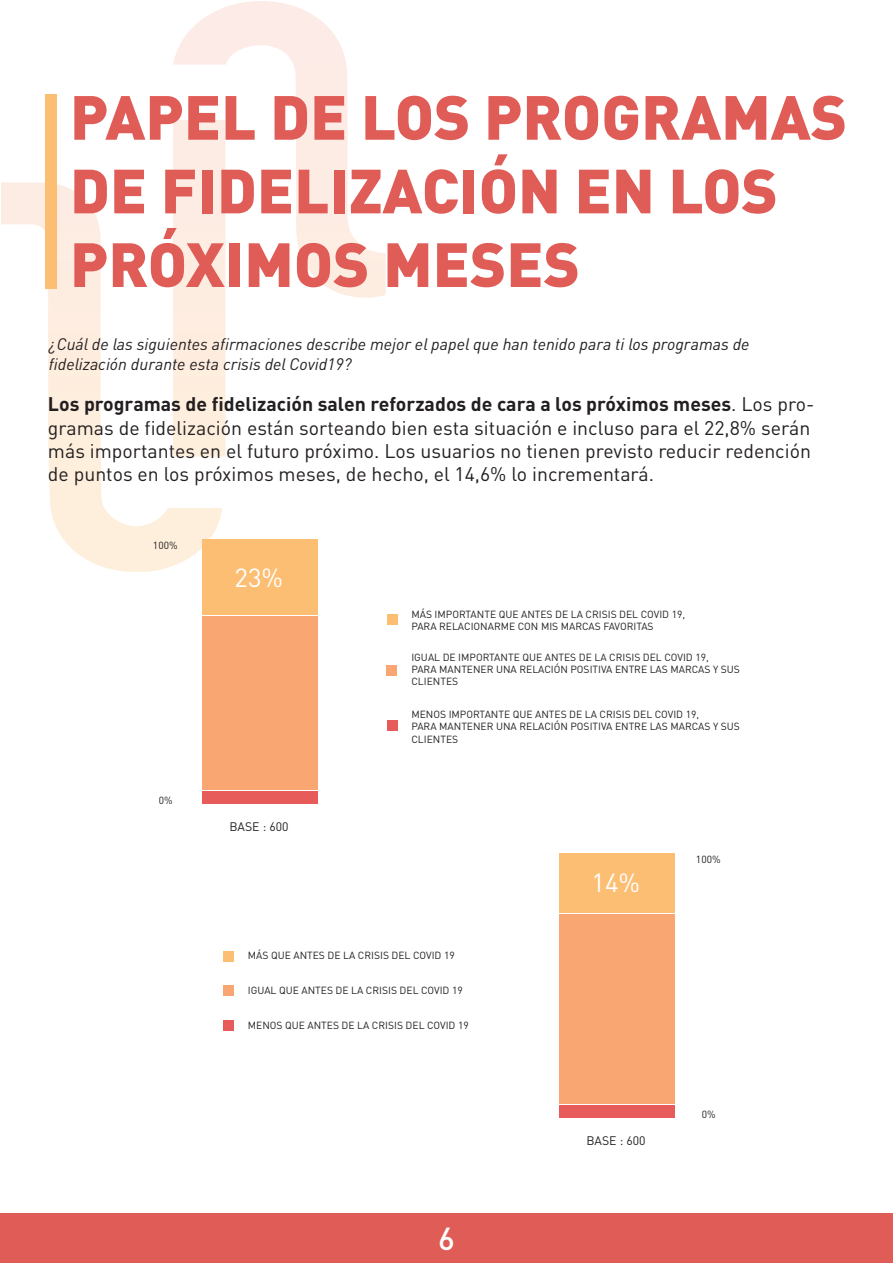
<style>
.page{position:relative;width:893px;height:1263px;background:#fff}
.page>*{position:absolute;margin:0;border:0;box-sizing:border-box;transform-origin:0 0}
.t1{font:900 61.35px/73.7px "DIN Pro";color:#e05c57}
.t2{font:500 31.5px "DIN Pro";color:#fff}
.t3{font:25.95px "DIN Pro";color:#fff}
.t4{font:19.5px/23.4px "DIN Pro";color:#231f20}
.t5{font:italic 16.5px/19.8px "DIN Pro";color:#231f20}
.t6{font:12.3px "DIN Pro";color:#231f20}
.t7{font:10.2px/12.3px "DIN Pro";color:#231f20}
.s1{font-weight:700}
</style>
<div class="page">
<div style="left:0;top:1214px;width:893px;height:49px;background:#e05c57"></div>
<svg style="left:49px;top:457px;width:173px;height:115px"></svg>
<img style="left:1px;top:1px;width:385px;height:456px">
<div style="left:45px;top:94px;width:12px;height:194px;background:#fcbe72"></div>
<div style="left:387px;top:720px;width:11px;height:11px;background:#e75c5b"></div>
<div style="left:387px;top:614px;width:11px;height:11px;background:#fcbe72"></div>
<div style="left:386px;top:665px;width:11px;height:11px;background:#f9a672"></div>
<div style="left:203px;top:791px;width:115px;height:13px;background:#e75c5b"></div>
<div style="left:203px;top:616px;width:115px;height:173px;background:#f9a672"></div>
<div style="left:203px;top:539px;width:115px;height:75px;background:#fcbe72"></div>
<div style="left:223px;top:1020px;width:11px;height:11px;background:#e75c5b"></div>
<div style="left:223px;top:951px;width:11px;height:11px;background:#fcbe72"></div>
<div style="left:223px;top:985px;width:11px;height:11px;background:#f9a672"></div>
<div style="left:560px;top:1105px;width:115px;height:13px;background:#e75c5b"></div>
<div style="left:560px;top:914px;width:115px;height:189px;background:#f9a672"></div>
<div style="left:560px;top:853px;width:115px;height:60px;background:#fcbe72"></div>
<h1 class="t1" style="left:70px;top:73px;width:779px">PAPEL DE LOS PROGRAMAS<br>DE FIDELIZACIÓN EN LOS<br>PRÓXIMOS MESES</h1>
<h3 class="t5" style="left:49px;top:333px;width:702px">¿Cuál de las siguientes afirmaciones describe mejor el papel que han tenido para ti los programas de fidelización durante esta crisis del Covid19?</h3>
<p class="t4" style="left:48px;top:391px;width:768px"><span class="s1">Los programas de fidelización salen reforzados de cara a los próximos meses</span>. Los pro&shy;gramas de fidelización están sorteando bien esta situación e incluso para el 22,8% serán más importantes en el futuro próximo. Los usuarios no tienen previsto reducir redención de puntos en los próximos meses, de hecho, el 14,6% lo incrementará.</p>
<p class="t7" style="left:153px;top:538px;width:26px">100%</p>
<p class="t7" style="left:159px;top:793px;width:15px">0%</p>
<h3 class="t3" style="left:235px;top:558px;width:50px">23%</h3>
<p class="t6" style="left:230px;top:817px;width:61px">BASE : 600</p>
<p class="t7" style="left:411px;top:607px;width:275px">MÁS IMPORTANTE QUE ANTES DE LA CRISIS DEL COVID 19,<br>PARA RELACIONARME CON MIS MARCAS FAVORITAS</p>
<p class="t7" style="left:411px;top:650px;width:330px">IGUAL DE IMPORTANTE QUE ANTES DE LA CRISIS DEL COVID 19,<br>PARA MANTENER UNA RELACIÓN POSITIVA ENTRE LAS MARCAS Y SUS<br>CLIENTES</p>
<p class="t7" style="left:411px;top:707px;width:330px">MENOS IMPORTANTE QUE ANTES DE LA CRISIS DEL COVID 19,<br>PARA MANTENER UNA RELACIÓN POSITIVA ENTRE LAS MARCAS Y SUS<br>CLIENTES</p>
<h3 class="t3" style="left:591px;top:863px;width:50px">14%</h3>
<p class="t7" style="left:696px;top:852px;width:26px">100%</p>
<p class="t7" style="left:248px;top:948px;width:208px">MÁS QUE ANTES DE LA CRISIS DEL COVID 19</p>
<p class="t7" style="left:248px;top:983px;width:216px">IGUAL QUE ANTES DE LA CRISIS DEL COVID 19</p>
<p class="t7" style="left:248px;top:1018px;width:222px">MENOS QUE ANTES DE LA CRISIS DEL COVID 19</p>
<h2 class="t2" style="left:438px;top:1213px;width:18px">6</h2>
<p class="t6" style="left:586px;top:1130px;width:61px">BASE : 600</p>
<p class="t7" style="left:702px;top:1107px;width:15px">0%</p>
</div>
